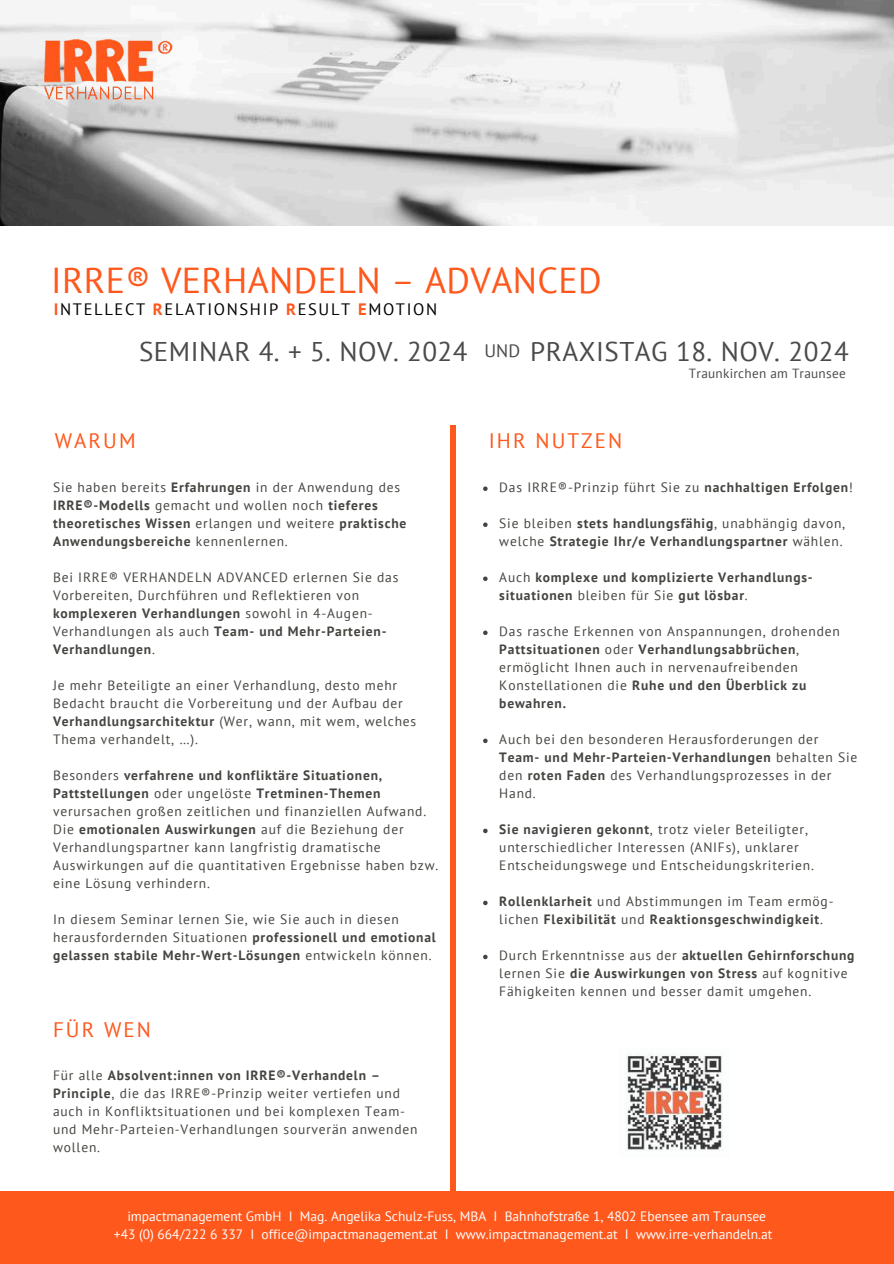
<style>
.page{position:relative;width:894px;height:1264px;background:#fff}
.page>*{position:absolute;margin:0;border:0;box-sizing:border-box;transform-origin:0 0}
.t1{font:36px "PT Sans";letter-spacing:.01em;color:#fe581c}
.t2{font:27px "PT Sans";letter-spacing:.02em;color:#4a4a4a}
.t3{font:21px "PT Sans";letter-spacing:.1em;color:#fe581c}
.t4{font:18px "PT Sans";color:#4a4a4a}
.t5{font:16.5px "PT Sans";letter-spacing:.1em;color:#000}
.t6{font:13.5px/18px "PT Sans";letter-spacing:.06em;color:#444440}
.t7{font:700 13.5px/18px "PT Sans";letter-spacing:.06em;color:#444440}
.t8{font:13.5px/18px "PT Sans";color:#fff;text-align:center}
.t9{font:13.2px "PT Sans";letter-spacing:.02em;color:#4a4a4a}
.s1{font-weight:700;color:#fe581c}
.s2{font-weight:700}
.s3{font-weight:400}
</style>
<div class="page">
<img style="left:0;top:0;width:893px;height:225px">
<div style="left:0;top:1191px;width:893px;height:72px;background:#fe581c"></div>
<div style="left:449px;top:425px;width:6px;height:810px;background:#fe581c"></div>
<img style="left:44px;top:40px;width:154px;height:59px">
<svg style="left:483px;top:486px;width:4px;height:5px"></svg>
<svg style="left:483px;top:522px;width:4px;height:5px"></svg>
<svg style="left:483px;top:576px;width:4px;height:5px"></svg>
<svg style="left:483px;top:630px;width:4px;height:5px"></svg>
<svg style="left:483px;top:738px;width:4px;height:5px"></svg>
<svg style="left:483px;top:828px;width:4px;height:5px"></svg>
<svg style="left:483px;top:900px;width:4px;height:5px"></svg>
<svg style="left:483px;top:954px;width:4px;height:5px"></svg>
<img style="left:625px;top:1053px;width:98px;height:98px">
<h1 class="t1" style="left:51px;top:257px;width:551px">IRRE® VERHANDELN – ADVANCED</h1>
<p class="t5" style="left:54px;top:298px;width:385px"><span class="s1">I</span>NTELLECT <span class="s1">R</span>ELATIONSHIP <span class="s1">R</span>ESULT <span class="s1">E</span>MOTION</p>
<h2 class="t2" style="left:139px;top:333px;width:330px">SEMINAR 4. + 5. NOV. 2024</h2>
<h2 class="t2" style="left:530px;top:333px;width:320px">PRAXISTAG 18. NOV. 2024</h2>
<p class="t9" style="left:688px;top:365px;width:158px">Traunkirchen am Traunsee</p>
<h3 class="t4" style="left:484px;top:339px;width:37px">UND</h3>
<h3 class="t3" style="left:55px;top:427px;width:82px">WARUM</h3>
<p class="t6" style="left:53px;top:478px;width:355px">Sie haben bereits <span class="s2">Erfahrungen</span> in der Anwendung des <span class="s2">IRRE®-Modells</span> gemacht und wollen noch <span class="s2">tieferes theoretisches Wissen</span> erlangen und weitere <span class="s2">praktische Anwendungsbereiche</span> kennenlernen.</p>
<p class="t6" style="left:53px;top:568px;width:347px">Bei IRRE® VERHANDELN ADVANCED erlernen Sie das Vorbereiten, Durchführen und Reflektieren von <span class="s2">komplexeren Verhandlungen</span> sowohl in 4-Augen-Verhandlungen als auch <span class="s2">Team- und Mehr-Parteien-Verhandlungen</span>.</p>
<p class="t6" style="left:53px;top:676px;width:364px">Je mehr Beteiligte an einer Verhandlung, desto mehr Bedacht braucht die Vorbereitung und der Aufbau der <span class="s2">Verhandlungsarchitektur</span> (Wer, wann, mit wem, welches Thema verhandelt, …).</p>
<p class="t6" style="left:53px;top:766px;width:387px">Besonders <span class="s2">verfahrene und konfliktäre Situationen, Pattstellungen</span> oder ungelöste <span class="s2">Tretminen-Themen </span>verursachen großen zeitlichen und finanziellen Aufwand.<br>Die <span class="s2">emotionalen Auswirkungen</span> auf die Beziehung der Verhandlungspartner kann langfristig dramatische Auswirkungen auf die quantitativen Ergebnisse haben bzw. eine Lösung verhindern.</p>
<p class="t6" style="left:53px;top:910px;width:384px">In diesem Seminar lernen Sie, wie Sie auch in diesen herausfordernden Situationen <span class="s2">professionell und emotional gelassen stabile Mehr-Wert-Lösungen</span> entwickeln können.</p>
<h3 class="t3" style="left:53px;top:1015px;width:99px">FÜR WEN</h3>
<p class="t6" style="left:53px;top:1065px;width:366px">Für alle <span class="s2">Absolvent:innen von IRRE®-Verhandeln – Principle</span>, die das IRRE®-Prinzip weiter vertiefen und auch in Konfliktsituationen und bei komplexen Team&shy;und Mehr-Parteien-Verhandlungen sourverän anwenden wollen.</p>
<h3 class="t3" style="left:488px;top:427px;width:135px">IHR NUTZEN</h3>
<p class="t6" style="left:499px;top:478px;width:355px">Das IRRE®-Prinzip führt Sie zu <span class="s2">nachhaltigen Erfolgen</span>!</p>
<p class="t7" style="left:499px;top:514px;width:347px"><span class="s3">Sie bleiben</span> stets handlungsfähig<span class="s3">, unabhängig davon, welche</span> Strategie Ihr/e Verhandlungspartner <span class="s3">wählen.</span></p>
<p class="t7" style="left:499px;top:568px;width:315px"><span class="s3">Auch</span> komplexe und komplizierte Verhandlungs&shy;situationen <span class="s3">bleiben für Sie</span> gut lösbar<span class="s3">.</span></p>
<p class="t6" style="left:499px;top:622px;width:342px">Das rasche Erkennen von Anspannungen, drohenden <span class="s2">Pattsituationen</span> oder <span class="s2">Verhandlungsabbrüchen</span>, ermöglicht Ihnen auch in nervenaufreibenden Konstellationen die <span class="s2">Ruhe und den Überblick zu bewahren.</span></p>
<p class="t6" style="left:499px;top:730px;width:359px">Auch bei den besonderen Herausforderungen der <span class="s2">Team- und Mehr-Parteien-Verhandlungen</span> behalten Sie den <span class="s2">roten Faden</span> des Verhandlungsprozesses in der Hand.</p>
<p class="t6" style="left:499px;top:820px;width:316px"><span class="s2">Sie navigieren gekonnt</span>, trotz vieler Beteiligter, unterschiedlicher Interessen (ANIFs), unklarer<br>Entscheidungswege und Entscheidungskriterien.</p>
<p class="t7" style="left:499px;top:892px;width:336px">Rollenklarheit <span class="s3">und Abstimmungen im Team ermög&shy;lichen</span> Flexibilität <span class="s3">und</span> Reaktionsgeschwindigkeit<span class="s3">.</span></p>
<p class="t6" style="left:499px;top:946px;width:356px">Durch Erkenntnisse aus der <span class="s2">aktuellen Gehirnforschung </span>lernen Sie <span class="s2">die Auswirkungen von Stress</span> auf kognitive<br>Fähigkeiten kennen und besser damit umgehen.</p>
<p class="t8" style="left:114px;top:1207px;width:659px">impactmanagement GmbH I Mag. Angelika Schulz-Fuss, MBA I Bahnhofstraße 1, 4802 Ebensee am Traunsee +43 (0) 664/222 6 337 I office@impactmanagement.at I www.impactmanagement.at I www.irre-verhandeln.at</p>
</div>
